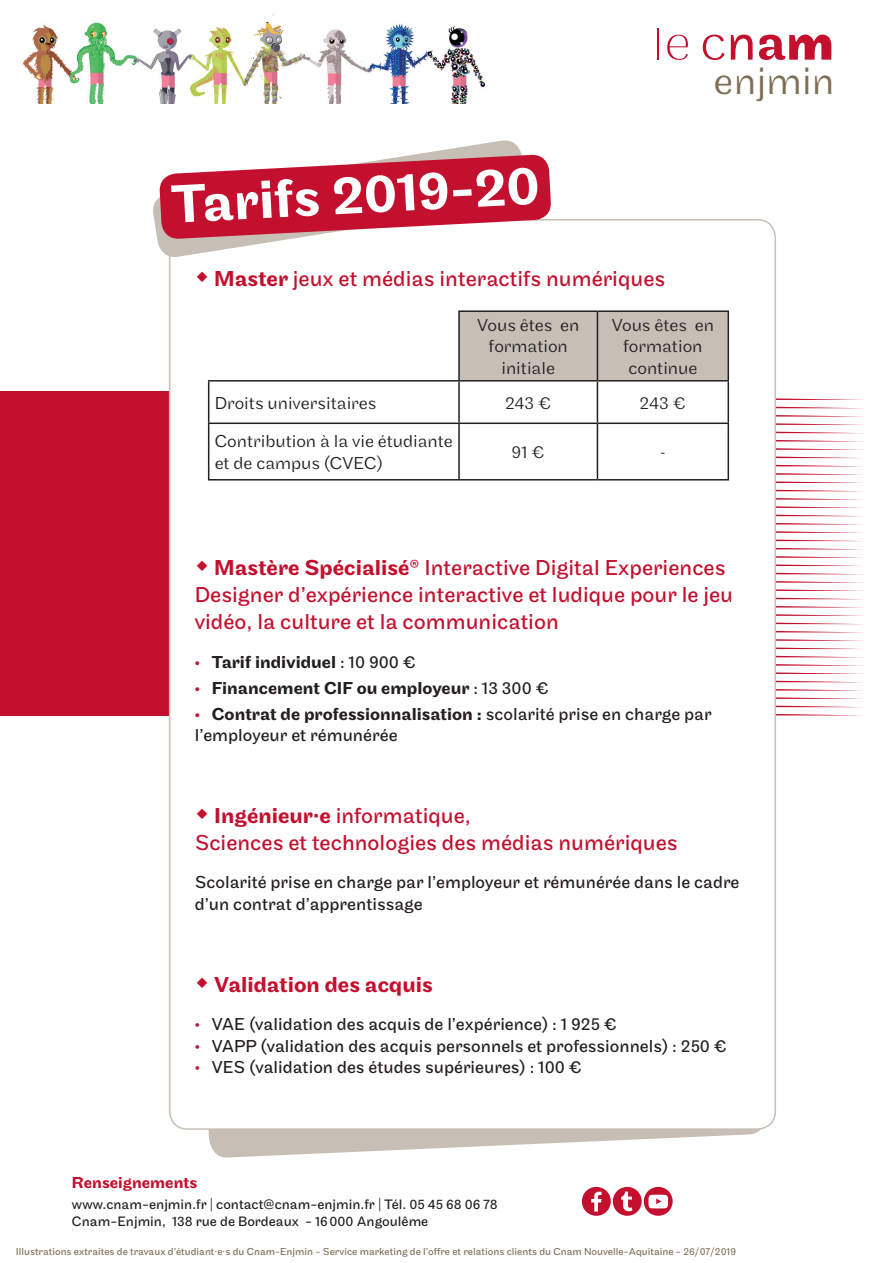
<style>
.page{position:relative;width:893px;height:1263px;background:#fff}
.page>*{position:absolute;margin:0;border:0;box-sizing:border-box;transform-origin:0 0}
.t1{font:500 55.95px "Maple";color:#fff}
.t2{font:300 39.75px "Maple";color:#806f57}
.t3{font:22.5px/27px "Maple";color:#c3102e}
.t4{font:500 22.5px "Maple";color:#c3102e}
.t5{font:18px/21.6px "Maple";color:#231f20}
.t6{font:300 18px/21.6px "Maple";color:#231f20;text-align:center}
.t7{font:500 18px "Maple";color:#231f20}
.t8{font:500 16.5px "Maple";color:#c3102e}
.t9{font:14.25px/17.1px "Maple";color:#231f20}
.t10{font:10.5px "Maple";color:#806f57}
.s1{font-weight:500}
.s2{font-size:15px;color:#c3102e}
.s3{font-weight:400}
.s4{font-weight:500;font-size:15px;color:#c3102e}
</style>
<div class="page">
<div style="left:0;top:392px;width:353px;height:324px;background:#c3102e"></div>
<svg style="left:776px;top:398px;width:86px;height:317px"></svg>
<svg style="left:208px;top:1126px;width:560px;height:32px;fill:#c7bfb5"></svg>
<div style="left:170px;top:220px;width:605px;height:909px;background:#fff;border-radius:18px"></div>
<div style="left:460px;top:312px;width:268px;height:68px;background:#c7bfb5"></div>
<hr style="left:597px;top:310px;width:132px;height:2px;background:#231f20">
<hr style="left:728px;top:312px;width:1px;height:68px;background:#231f20">
<hr style="left:597px;top:380px;width:132px;height:2px;background:#231f20">
<hr style="left:597px;top:382px;width:1px;height:40px;background:#231f20">
<hr style="left:728px;top:382px;width:1px;height:40px;background:#231f20">
<hr style="left:208px;top:424px;width:1px;height:55px;background:#231f20">
<hr style="left:459px;top:422px;width:138px;height:2px;background:#231f20">
<hr style="left:458px;top:424px;width:2px;height:55px;background:#231f20">
<hr style="left:597px;top:422px;width:132px;height:2px;background:#231f20">
<hr style="left:597px;top:424px;width:1px;height:55px;background:#231f20">
<hr style="left:728px;top:424px;width:1px;height:55px;background:#231f20">
<hr style="left:208px;top:479px;width:251px;height:1px;background:#231f20">
<hr style="left:459px;top:479px;width:138px;height:1px;background:#231f20">
<hr style="left:597px;top:479px;width:132px;height:1px;background:#231f20">
<hr style="left:458px;top:310px;width:139px;height:2px;background:#231f20">
<hr style="left:458px;top:312px;width:2px;height:68px;background:#231f20">
<hr style="left:597px;top:312px;width:1px;height:68px;background:#231f20">
<hr style="left:459px;top:380px;width:138px;height:2px;background:#231f20">
<hr style="left:208px;top:380px;width:251px;height:2px;background:#231f20">
<hr style="left:208px;top:382px;width:1px;height:40px;background:#231f20">
<hr style="left:458px;top:382px;width:2px;height:40px;background:#231f20">
<hr style="left:208px;top:422px;width:251px;height:2px;background:#231f20">
<svg style="left:153px;top:187px;width:142px;height:72px"></svg>
<svg style="left:160px;top:103px;width:390px;height:135px"></svg>
<svg style="left:667px;top:35px;width:21px;height:25px"></svg>
<hr style="left:657px;top:28px;width:2px;height:32px;background:#c3102e">
<svg style="left:703px;top:35px;width:21px;height:25px"></svg>
<svg style="left:731px;top:35px;width:22px;height:25px"></svg>
<svg style="left:759px;top:35px;width:72px;height:25px"></svg>
<svg style="left:582px;top:1187px;width:91px;height:29px"></svg>
<img style="left:22px;top:14px;width:464px;height:89px">
<h1 class="t1" style="left:170px;top:172px;width:370px;rotate:-3deg">Tarifs 2019-20</h1>
<p class="t3" style="left:214px;top:266px;width:452px"><span class="s1">Master</span> jeux et médias interactifs numériques</p>
<h2 class="t2" style="left:713px;top:58px;width:123px">enjmin</h2>
<p class="t6" style="left:477px;top:314px;width:104px">Vous êtes en formation initiale</p>
<p class="t6" style="left:612px;top:314px;width:104px">Vous êtes en formation continue</p>
<p class="t6" style="left:215px;top:392px;width:163px">Droits universitaires</p>
<p class="t6" style="left:505px;top:392px;width:48px">243 €</p>
<p class="t6" style="left:640px;top:392px;width:48px">243 €</p>
<p class="t6" style="left:215px;top:431px;width:240px;text-align:left">Contribution à la vie étudiante et de campus (CVEC)</p>
<p class="t6" style="left:512px;top:442px;width:35px">91 €</p>
<p class="t6" style="left:660px;top:442px;width:8px">-</p>
<p class="t3" style="left:195px;top:555px;width:540px;text-indent:20px"><span class="s1">Mastère Spécialisé®</span> Interactive Digital Experiences<br>Designer d’expérience interactive et ludique pour le jeu vidéo, la culture et la communication</p>
<p class="t7" style="left:195px;top:651px;width:223px"><span class="s2">•</span> Tarif individuel <span class="s3">: 10 900 €</span></p>
<p class="t7" style="left:195px;top:677px;width:356px"><span class="s2">•</span> Financement CIF ou employeur <span class="s3">: 13 300 €</span></p>
<p class="t5" style="left:195px;top:703px;width:518px"><span class="s4">•</span> <span class="s1">Contrat de professionnalisation :</span> scolarité prise en charge par l’employeur et rémunérée</p>
<p class="t3" style="left:195px;top:802px;width:484px;text-indent:20px"><span class="s1">Ingénieur·e</span> informatique,<br>Sciences et technologies des médias numériques</p>
<p class="t5" style="left:195px;top:872px;width:546px">Scolarité prise en charge par l’employeur et rémunérée dans le cadre d’un contrat d’apprentissage</p>
<p class="t4" style="left:214px;top:971px;width:220px">Validation des acquis</p>
<p class="t5" style="left:195px;top:1014px;width:424px"><span class="s2">•</span> VAE (validation des acquis de l’expérience) : 1 925 €</p>
<p class="t5" style="left:195px;top:1035px;width:534px"><span class="s2">•</span> VAPP (validation des acquis personnels et professionnels) : 250 €</p>
<p class="t5" style="left:195px;top:1057px;width:389px"><span class="s2">•</span> VES (validation des études supérieures) : 100 €</p>
<p class="t8" style="left:72px;top:1173px;width:127px">Renseignements</p>
<p class="t9" style="left:72px;top:1196px;width:427px">www.cnam-enjmin.fr | contact@cnam-enjmin.fr | Tél. 05 45 68 06 78<br>Cnam-Enjmin, 138 rue de Bordeaux - 16000 Angoulême</p>
<p class="t10" style="left:16px;top:1245px;width:722px">Illustrations extraites de travaux d’étudiant·e·s du Cnam-Enjmin - Service marketing de l’offre et relations clients du Cnam Nouvelle-Aquitaine - 26/07/2019</p>
</div>
